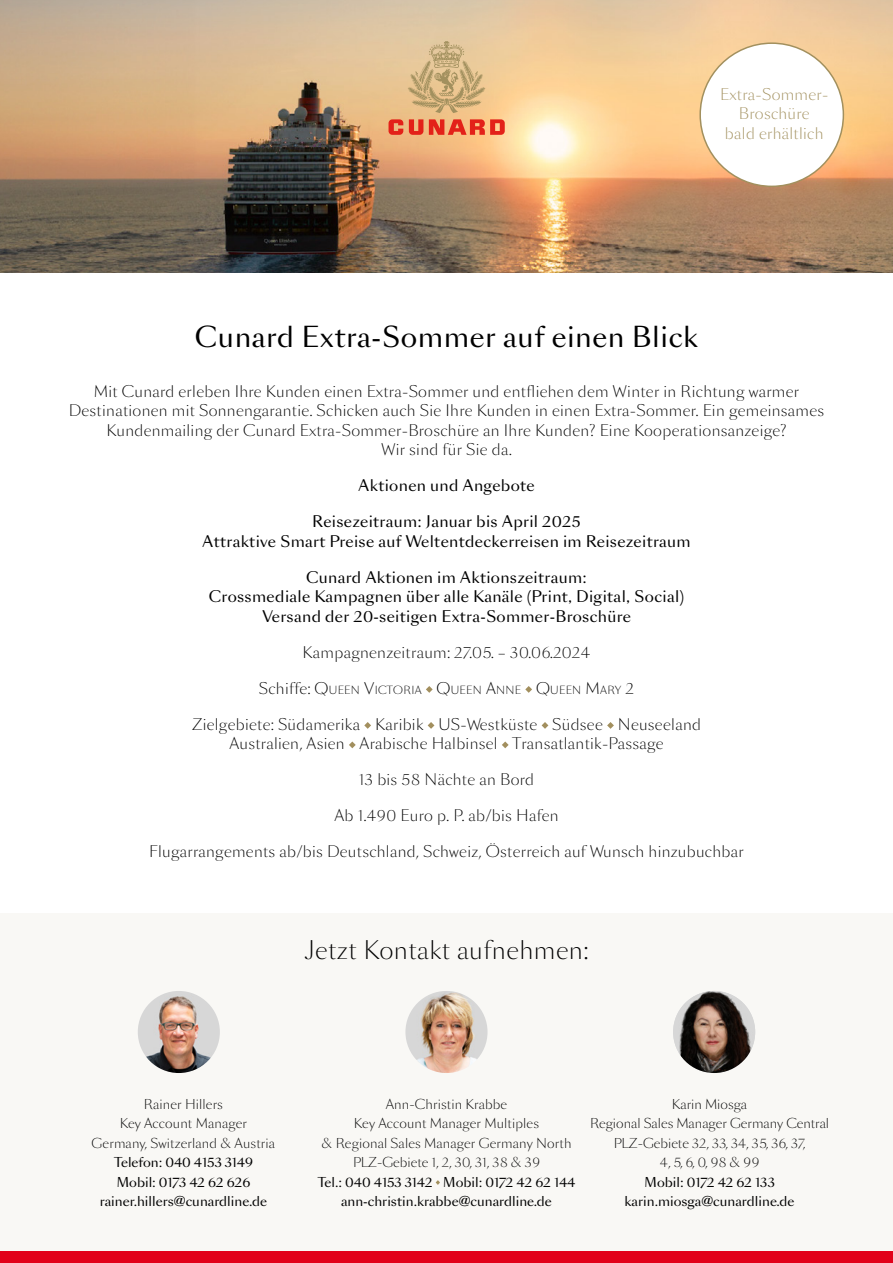
<style>
.page{position:relative;width:893px;height:1263px;background:#fff}
.page>*{position:absolute;margin:0;border:0;box-sizing:border-box;transform-origin:0 0}
.t1{font:27px "Sang Bleu Sans";letter-spacing:.02em;color:#000}
.t2{font:300 24px "Sang Bleu Sans";letter-spacing:.02em;color:#000}
.t3{font:300 15px/19.5px "Sang Bleu BP Sans";letter-spacing:.02em;color:#000;text-align:center}
.t4{font:15px/19.5px "Sang Bleu Sans";letter-spacing:.02em;color:#000;text-align:center}
.t5{font:300 15px/19.5px "Sang Bleu BP Sans";letter-spacing:.02em;color:#a2905e;text-align:center}
.t6{font:300 12.75px/19.5px "Sang Bleu BP Sans";letter-spacing:.01em;color:#000;text-align:center}
.t7{font:12.75px/19.5px "Sang Bleu Sans";color:#000;text-align:center}
.t8{font:300 10.5px "Sang Bleu BP Sans";letter-spacing:.03em;color:#000}
.s1{font-size:15px}
</style>
<div class="page">
<img style="left:0;top:0;width:893px;height:272px">
<div style="left:0;top:913px;width:893px;height:350px;background:#f9f8f5"></div>
<svg style="left:426px;top:686px;width:7px;height:7px"></svg>
<svg style="left:525px;top:686px;width:7px;height:7px"></svg>
<svg style="left:364px;top:722px;width:7px;height:7px"></svg>
<svg style="left:428px;top:722px;width:6px;height:7px"></svg>
<svg style="left:542px;top:722px;width:6px;height:7px"></svg>
<svg style="left:607px;top:722px;width:7px;height:7px"></svg>
<svg style="left:349px;top:741px;width:7px;height:7px"></svg>
<svg style="left:502px;top:741px;width:7px;height:7px"></svg>
<div style="left:0;top:1251px;width:893px;height:12px;background:#e2001a"></div>
<svg style="left:389px;top:119px;width:14px;height:15px"></svg>
<svg style="left:409px;top:119px;width:14px;height:15px"></svg>
<svg style="left:429px;top:119px;width:76px;height:15px"></svg>
<svg style="left:408px;top:41px;width:77px;height:72px;background:#d5b785"></svg>
<img style="left:138px;top:991px;width:82px;height:82px;border-radius:41px">
<img style="left:405px;top:991px;width:82px;height:82px;border-radius:41px">
<img style="left:673px;top:991px;width:82px;height:82px;border-radius:41px">
<svg style="left:436px;top:1180px;width:4px;height:5px"></svg>
<div style="left:700px;top:43px;width:143px;height:143px;background:#fff;border-radius:50%"></div>
<p class="t5" style="left:720px;top:84px;width:110px">Extra-Sommer-<br>Broschüre<br>bald erhältlich</p>
<h1 class="t1" style="left:195px;top:320px;width:505px">Cunard Extra-Sommer auf einen Blick</h1>
<p class="t3" style="left:69px;top:381px;width:757px">Mit Cunard erleben Ihre Kunden einen Extra-Sommer und entfliehen dem Winter in Richtung warmer Destinationen mit Sonnengarantie. Schicken auch Sie Ihre Kunden in einen Extra-Sommer. Ein gemeinsames Kundenmailing der Cunard Extra-Sommer-Broschüre an Ihre Kunden? Eine Kooperationsanzeige?<br>Wir sind für Sie da.</p>
<p class="t4" style="left:358px;top:476px;width:178px">Aktionen und Angebote</p>
<p class="t4" style="left:202px;top:512px;width:490px">Reisezeitraum: Januar bis April 2025<br>Attraktive Smart Preise auf Weltentdeckerreisen im Reisezeitraum</p>
<p class="t4" style="left:209px;top:568px;width:477px">Cunard Aktionen im Aktionszeitraum:<br>Crossmediale Kampagnen über alle Kanäle (Print, Digital, Social)<br>Versand der 20-seitigen Extra-Sommer-Broschüre</p>
<p class="t3" style="left:303px;top:642px;width:289px">Kampagnenzeitraum: 27.05. – 30.06.2024</p>
<p class="t8" style="left:259px;top:682px;width:377px"><span class="s1">Schiffe:</span> <span class="s1">Q</span>UEEN <span class="s1">V</span>ICTORIA <span class="s1">Q</span>UEEN <span class="s1">A</span>NNE <span class="s1">Q</span>UEEN <span class="s1">M</span>ARY <span class="s1">2</span></p>
<p class="t3" style="left:192px;top:714px;width:510px">Zielgebiete: Südamerika Karibik US-Westküste Südsee Neuseeland<br>Australien, Asien Arabische Halbinsel Transatlantik-Passage</p>
<p class="t3" style="left:359px;top:770px;width:177px">13 bis 58 Nächte an Bord</p>
<p class="t3" style="left:334px;top:806px;width:226px">Ab 1.490 Euro p. P. ab/bis Hafen</p>
<p class="t3" style="left:149px;top:842px;width:596px">Flugarrangements ab/bis Deutschland, Schweiz, Österreich auf Wunsch hinzubuchbar</p>
<h2 class="t2" style="left:305px;top:935px;width:285px">Jetzt Kontakt aufnehmen:</h2>
<p class="t6" style="left:92px;top:1094px;width:185px">Rainer Hillers<br>Key Account Manager<br>Germany, Switzerland &amp; Austria</p>
<p class="t7" style="left:100px;top:1153px;width:169px">Telefon: 040 4153 3149<br>Mobil: 0173 42 62 626 rainer.hillers@cunardline.de</p>
<p class="t6" style="left:321px;top:1094px;width:251px">Ann-Christin Krabbe<br>Key Account Manager Multiples<br>&amp; Regional Sales Manager Germany North<br>PLZ-Gebiete 1, 2, 30, 31, 38 &amp; 39</p>
<p class="t7" style="left:317px;top:1172px;width:260px">Tel.: 040 4153 3142 Mobil: 0172 42 62 144 ann-christin.krabbe@cunardline.de</p>
<p class="t6" style="left:590px;top:1094px;width:241px">Karin Miosga<br>Regional Sales Manager Germany Central<br>PLZ-Gebiete 32, 33, 34, 35, 36, 37,<br>4, 5, 6, 0, 98 &amp; 99</p>
<p class="t7" style="left:624px;top:1172px;width:172px">Mobil: 0172 42 62 133 karin.miosga@cunardline.de</p>
</div>
